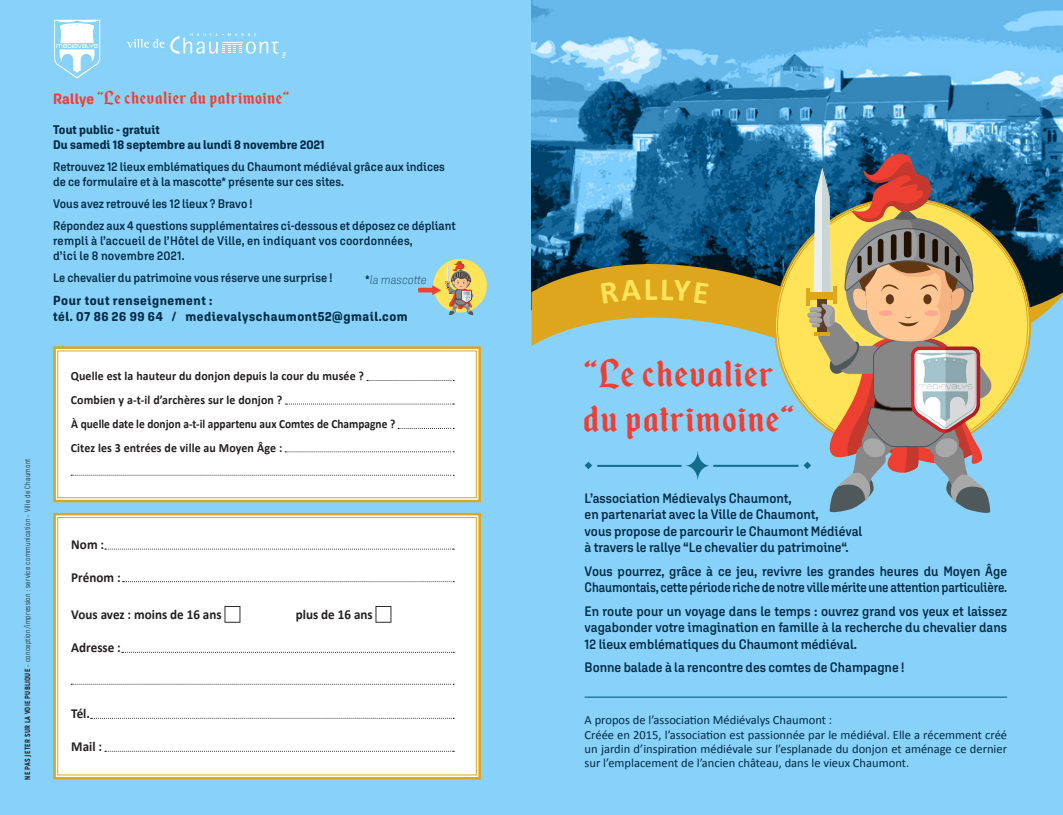
<style>
.page{position:relative;width:1063px;height:815px;background:#88d2f9}
.page>*{position:absolute;margin:0;border:0;box-sizing:border-box;transform-origin:0 0}
.t1{font:45px/45px "Enchanted Land";letter-spacing:.03em;color:#ed4033;scale:1.1 1}
.t2{font:21.25px "Enchanted Land";letter-spacing:.03em;color:#ed4033;scale:1.1 1}
.t3{font:600 13.75px/16.5px "Aglet Sans";color:#002a46;scale:.9 1}
.t4{font:700 13.75px "Calibri";color:#231f20;scale:.95 1}
.t5{font:700 13.12px/15.8px "Aglet Sans";letter-spacing:.05em;color:#002a46;scale:.9 1}
.t6{font:600 12.5px/15px "Aglet Sans";color:#002a46;scale:.9 1}
.t7{font:12.5px/14.4px "Calibri";color:#002a46}
.t8{font:700 12.5px/23.9px "Calibri";letter-spacing:.01em;color:#231f20;scale:.95 1}
.t9{font:600 12.5px/15px "Aglet Sans";letter-spacing:.02em;color:#002a46;scale:.9 1}
.t10{font:700 12.5px/15px "Aglet Sans";letter-spacing:.01em;color:#002a46;scale:.9 1}
.t11{font:italic 200 12.5px "Aglet Sans";color:#002a46;scale:.9 1}
.t12{font:7.5px "Akrobat";letter-spacing:.03em;color:#231f20}
.s1{font-weight:800}
.s2{font-family:"Aglet Sans";font-weight:700;font-size:15px}
.s3{font-weight:600;font-style:normal}
.s4{font-family:"frames";font-weight:400;font-size:17.5px}
</style>
<div class="page">
<svg style="left:532px;top:0;width:531px;height:229px"></svg>
<svg style="left:531px;top:229px;width:532px;height:117px"></svg>
<svg style="left:127px;top:33px;width:159px;height:25px"></svg>
<svg style="left:532px;top:282px;width:531px;height:184px"></svg>
<div style="left:776px;top:199px;width:253px;height:253px;background:#ffe359;border-radius:50%"></div>
<div style="left:53px;top:512px;width:428px;height:268px;background:#fff"></div>
<div style="left:57px;top:517px;width:420px;height:258px;border:1px solid #dea61c"></div>
<svg style="left:105px;top:549px;width:349px;height:1px"></svg>
<svg style="left:123px;top:581px;width:331px;height:1px"></svg>
<svg style="left:122px;top:652px;width:332px;height:1px"></svg>
<svg style="left:71px;top:684px;width:383px;height:1px"></svg>
<svg style="left:91px;top:718px;width:363px;height:1px"></svg>
<svg style="left:105px;top:751px;width:349px;height:1px"></svg>
<img style="left:54px;top:20px;width:28px;height:59px">
<hr style="left:585px;top:697px;width:422px;height:1px;background:#116c8e">
<svg style="left:53px;top:346px;width:428px;height:157px"></svg>
<div style="left:57px;top:350px;width:420px;height:148px;border:1px solid #dea61c"></div>
<svg style="left:367px;top:380px;width:87px;height:1px"></svg>
<svg style="left:286px;top:404px;width:168px;height:1px"></svg>
<svg style="left:398px;top:428px;width:56px;height:1px"></svg>
<svg style="left:285px;top:452px;width:169px;height:1px"></svg>
<svg style="left:71px;top:475px;width:383px;height:1px"></svg>
<div style="left:433px;top:259px;width:54px;height:54px;background:#ffe359;border-radius:50%"></div>
<svg style="left:418px;top:261px;width:56px;height:54px"></svg>
<div style="left:517px;top:346px;width:23px;height:203px;background:#88d2f9"></div>
<svg style="left:585px;top:153px;width:408px;height:360px"></svg>
<p class="t12" style="left:23px;top:780px;width:322px;rotate:-90deg"><span class="s1">NE PAS JETER SUR LA VOIE PUBLIQUE</span> - conception/impression : service communication - Ville de Chaumont</p>
<h2 class="t2" style="left:53px;top:86px;width:216px"><span class="s2">Rallye</span> “Le chevalier du patrimoine“</h2>
<p class="t10" style="left:53px;top:122px;width:303px">Tout public - gratuit<br>Du samedi 18 septembre au lundi 8 novembre 2021</p>
<p class="t6" style="left:53px;top:159px;width:437px">Retrouvez 12 lieux emblématiques du Chaumont médiéval grâce aux indices de ce formulaire et à la mascotte* présente sur ces sites.</p>
<p class="t6" style="left:53px;top:192px;width:449px;line-height:22.1px">Vous avez retrouvé les 12 lieux ? Bravo !<br>Répondez aux 4 questions supplémentaires ci-dessous et déposez ce dépliant</p>
<p class="t9" style="left:53px;top:233px;width:401px">rempli à l’accueil de l’Hôtel de Ville, en indiquant vos coordonnées, d’ici le 8 novembre 2021.</p>
<p class="t6" style="left:53px;top:270px;width:312px">Le chevalier du patrimoine vous réserve une surprise !</p>
<p class="t5" style="left:53px;top:292px;width:396px">Pour tout renseignement :<br>tél. 07 86 26 99 64 / medievalyschaumont52@gmail.com</p>
<p class="t11" style="left:365px;top:272px;width:70px"><span class="s3">*</span>la mascotte</p>
<p class="t8" style="left:71px;top:364px;width:343px">Quelle est la hauteur du donjon depuis la cour du musée ?<br>Combien y a-t-il d’archères sur le donjon ?<br>À quelle date le donjon a-t-il appartenu aux Comtes de Champagne ?<br>Citez les 3 entrées de ville au Moyen Âge :</p>
<p class="t4" style="left:71px;top:535px;width:36px">Nom :</p>
<p class="t4" style="left:71px;top:568px;width:54px">Prénom :</p>
<p class="t4" style="left:71px;top:606px;width:180px">Vous avez : moins de 16 ans <span class="s4">Z</span></p>
<p class="t4" style="left:296px;top:606px;width:103px">plus de 16 ans <span class="s4">Z</span></p>
<p class="t4" style="left:71px;top:639px;width:54px">Adresse :</p>
<p class="t4" style="left:71px;top:705px;width:21px">Tél.</p>
<p class="t4" style="left:71px;top:738px;width:34px">Mail :</p>
<h1 class="t1" style="left:585px;top:352px;width:192px">“Le chevalier du patrimoine“</h1>
<p class="t3" style="left:585px;top:489px;width:310px">L’association Médievalys Chaumont,<br>en partenariat avec la Ville de Chaumont,<br>vous propose de parcourir le Chaumont Médiéval à travers le rallye “Le chevalier du patrimoine“.</p>
<p class="t3" style="left:585px;top:562px;width:471px">Vous pourrez, grâce à ce jeu, revivre les grandes heures du Moyen Âge<br>Chaumontais, cette période riche de notre ville mérite une attention particulière.</p>
<p class="t3" style="left:585px;top:602px;width:471px;text-align:justify">En route pour un voyage dans le temps : ouvrez grand vos yeux et laissez vagabonder votre imagination en famille à la recherche du chevalier dans 12 lieux emblématiques du Chaumont médiéval.</p>
<p class="t3" style="left:585px;top:659px;width:357px">Bonne balade à la rencontre des comtes de Champagne !</p>
<p class="t7" style="left:585px;top:713px;width:424px">A propos de l’association Médiévalys Chaumont :<br>Créée en 2015, l’association est passionnée par le médiéval. Elle a récemment créé un jardin d’inspiration médiévale sur l’esplanade du donjon et aménage ce dernier sur l’emplacement de l’ancien château, dans le vieux Chaumont.</p>
</div>
